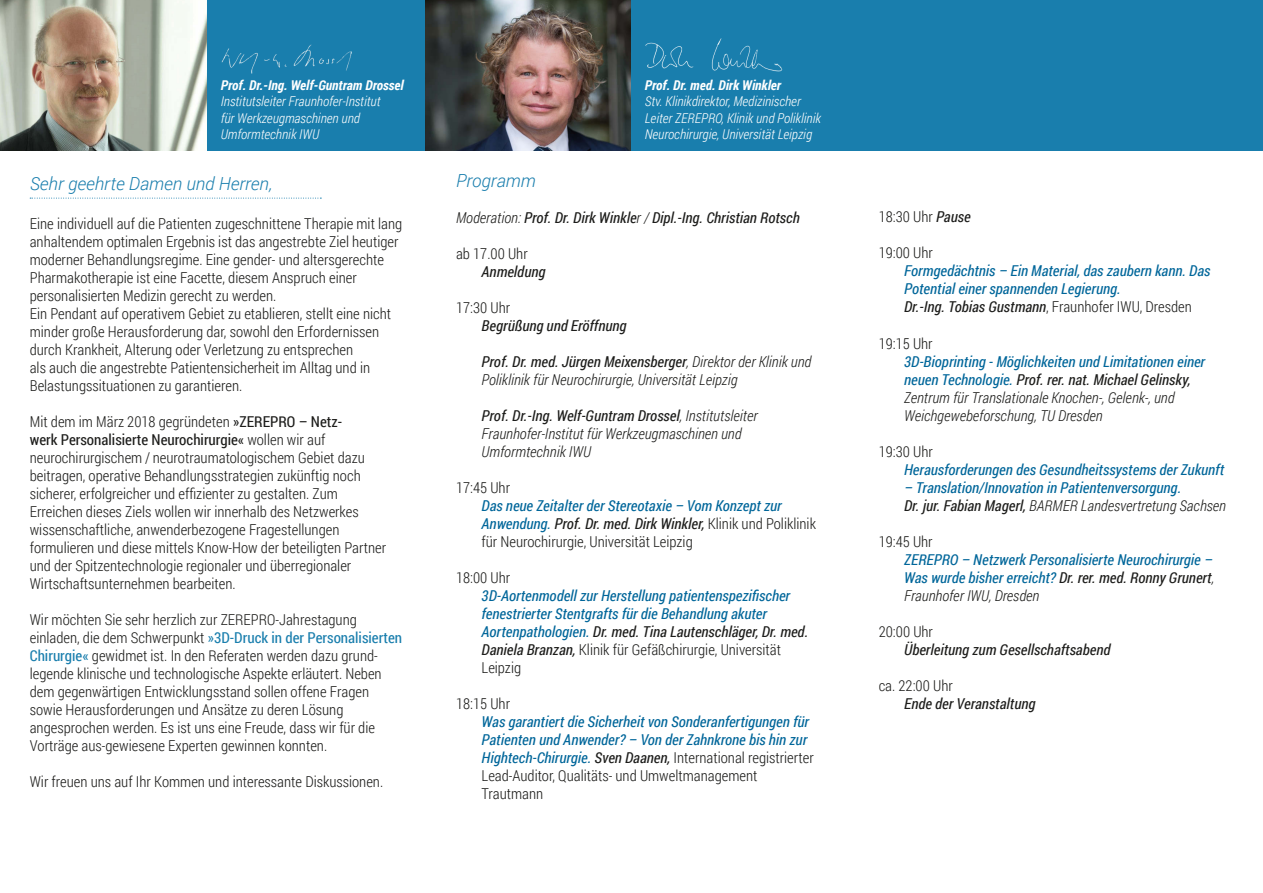
<style>
.page{position:relative;width:1263px;height:893px;background:#fff}
.page>*{position:absolute;margin:0;border:0;box-sizing:border-box;transform-origin:0 0}
.t1{font:italic 300 18px "Roboto";color:#197ead}
.t2{font:300 15px/18px "Roboto Condensed";color:#1d1d1b}
.t3{font:italic 15px/18px "Roboto Condensed";color:#00669a}
.t4{font:italic 300 15px/18px "Roboto Condensed";color:#1d1d1b}
.t5{font:italic 15px "Roboto Condensed";color:#1d1d1b}
.t6{font:italic 300 13.5px/16.2px "Roboto Condensed";color:#fff}
.t7{font:italic 700 13.5px "Roboto Condensed";color:#fff}
.s1{font-weight:400}
.s2{font-weight:400;color:#197ead}
.s3{font-weight:300}
.s4{font-weight:400;font-style:italic;color:#00669a}
.s5{font-weight:400;font-style:italic}
.s6{color:#1d1d1b}
.s7{font-weight:300;font-style:normal;color:#1d1d1b}
.s8{font-weight:400;color:#00669a}
.s9{font-weight:300;color:#1d1d1b}
</style>
<div class="page">
<img style="left:0;top:0;width:207px;height:150px">
<img style="left:425px;top:0;width:206px;height:150px">
<div style="left:207px;top:0;width:218px;height:150px;background:#197ead"></div>
<div style="left:631px;top:0;width:632px;height:150px;background:#197ead"></div>
<img style="left:645px;top:38px;width:138px;height:34px">
<img style="left:221px;top:44px;width:130px;height:30px">
<svg style="left:30px;top:198px;width:291px;height:1px"></svg>
<p class="t7" style="left:221px;top:76px;width:184px">Prof. Dr.-Ing. Welf-Guntram Drossel</p>
<p class="t6" style="left:221px;top:93px;width:161px">Institutsleiter Fraunhofer-Institut für Werkzeugmaschinen und<br>Umformtechnik IWU</p>
<p class="t1" style="left:30px;top:171px;width:244px">Sehr geehrte Damen und Herren,</p>
<p class="t2" style="left:30px;top:215px;width:374px">Eine individuell auf die Patienten zugeschnittene Therapie mit lang anhaltendem optimalen Ergebnis ist das angestrebte Ziel heutiger moderner Behandlungsregime. Eine gender- und altersgerechte Pharmakotherapie ist eine Facette, diesem Anspruch einer personalisierten Medizin gerecht zu werden.<br>Ein Pendant auf operativem Gebiet zu etablieren, stellt eine nicht minder große Herausforderung dar, sowohl den Erfordernissen durch Krankheit, Alterung oder Verletzung zu entsprechen<br>als auch die angestrebte Patientensicherheit im Alltag und in Belastungssituationen zu garantieren.</p>
<p class="t2" style="left:30px;top:413px;width:358px">Mit dem im März 2018 gegründeten <span class="s1">»ZEREPRO – Netz-<br>werk Personalisierte Neurochirurgie«</span> wollen wir auf neurochirurgischem / neurotraumatologischem Gebiet dazu beitragen, operative Behandlungsstrategien zukünftig noch sicherer, erfolgreicher und effizienter zu gestalten. Zum Erreichen dieses Ziels wollen wir innerhalb des Netzwerkes wissenschaftliche, anwenderbezogene Fragestellungen formulieren und diese mittels Know-How der beteiligten Partner und der Spitzentechnologie regionaler und überregionaler Wirtschaftsunternehmen bearbeiten.</p>
<p class="t2" style="left:30px;top:611px;width:374px">Wir möchten Sie sehr herzlich zur ZEREPRO-Jahrestagung einladen, die dem Schwerpunkt <span class="s2">»3D-Druck in der Personalisierten Chirurgie«</span> gewidmet ist. In den Referaten werden dazu grund&shy;legende klinische und technologische Aspekte erläutert. Neben dem gegenwärtigen Entwicklungsstand sollen offene Fragen sowie Herausforderungen und Ansätze zu deren Lösung angesprochen werden. Es ist uns eine Freude, dass wir für die Vorträge aus-gewiesene Experten gewinnen konnten.</p>
<p class="t2" style="left:30px;top:773px;width:355px">Wir freuen uns auf Ihr Kommen und interessante Diskussionen.</p>
<p class="t7" style="left:645px;top:76px;width:138px">Prof. Dr. med. Dirk Winkler</p>
<p class="t6" style="left:645px;top:93px;width:178px">Stv. Klinikdirektor, Medizinischer<br>Leiter ZEREPRO, Klinik und Poliklinik<br>Neurochirurgie, Universität Leipzig</p>
<p class="t1" style="left:456px;top:168px;width:81px">Programm</p>
<p class="t5" style="left:456px;top:207px;width:345px"><span class="s3">Moderation:</span> Prof. Dr. Dirk Winkle<span class="s3">r /</span> Dipl.-Ing. Christian Rotsch</p>
<p class="t2" style="left:456px;top:244px;width:73px">ab 17.00 Uhr</p>
<p class="t5" style="left:482px;top:261px;width:65px">Anmeldung</p>
<p class="t2" style="left:456px;top:298px;width:56px">17:30 Uhr</p>
<p class="t5" style="left:482px;top:315px;width:146px">Begrüßung und Eröffnung</p>
<p class="t4" style="left:482px;top:352px;width:331px"><span class="s1">Prof. Dr. med. Jürgen Meixensberger</span>, Direktor der Klinik und<br>Poliklinik für Neurochirurgie, Universität Leipzig</p>
<p class="t4" style="left:482px;top:406px;width:278px"><span class="s1">Prof. Dr.-Ing. Welf-Guntram Drossel</span>, Institutsleiter<br>Fraunhofer-Institut für Werkzeugmaschinen und<br>Umformtechnik IWU</p>
<p class="t2" style="left:456px;top:478px;width:56px">17:45 Uhr</p>
<p class="t2" style="left:482px;top:496px;width:336px"><span class="s4">Das neue Zeitalter der Stereotaxie – Vom Konzept zur<br>Anwendung.</span> <span class="s5">Prof. Dr. med. Dirk Winkler,</span> Klinik und Poliklinik für Neurochirurgie, Universität Leipzig</p>
<p class="t2" style="left:456px;top:568px;width:56px">18:00 Uhr</p>
<p class="t3" style="left:482px;top:586px;width:328px">3D-Aortenmodell zur Herstellung patientenspezifischer fenestrierter Stentgrafts für die Behandlung akuter Aortenpathologien. <span class="s6">Dr. med. Tina Lautenschläger, Dr. med.<br>Daniela Branzan,</span> <span class="s7">Klinik für Gefäßchirurgie, Universität Leipzig</span></p>
<p class="t2" style="left:456px;top:694px;width:56px">18:15 Uhr</p>
<p class="t3" style="left:482px;top:712px;width:334px">Was garantiert die Sicherheit von Sonderanfertigungen für Patienten und Anwender? – Von der Zahnkrone bis hin zur Hightech-Chirurgie. <span class="s6">Sven Daanen,</span> <span class="s7">International registrierter Lead-Auditor, Qualitäts- und Umweltmanagement Trautmann</span></p>
<p class="t2" style="left:879px;top:208px;width:93px">18:30 Uhr <span class="s5">Pause</span></p>
<p class="t2" style="left:879px;top:244px;width:56px">19:00 Uhr</p>
<p class="t3" style="left:904px;top:262px;width:308px">Formgedächtnis – Ein Material, das zaubern kann. Das<br>Potential einer spannenden Legierung.<br><span class="s6">Dr.-Ing. Tobias Gustmann</span><span class="s7">, Fraunhofer IWU, Dresden</span></p>
<p class="t2" style="left:879px;top:334px;width:56px">19:15 Uhr</p>
<p class="t4" style="left:904px;top:352px;width:302px"><span class="s8">3D-Bioprinting - Möglichkeiten und Limitationen einer neuen Technologie.</span> <span class="s1">Prof. rer. nat. Michael Gelinsky, </span>Zentrum für Translationale Knochen-, Gelenk-, und Weichgewebeforschung, TU Dresden</p>
<p class="t2" style="left:879px;top:442px;width:56px">19:30 Uhr</p>
<p class="t3" style="left:904px;top:460px;width:322px">Herausforderungen des Gesundheitssystems der Zukunft</p>
<p class="t3" style="left:904px;top:478px;width:323px">– Translation/Innovation in Patientenversorgung.<br><span class="s6">Dr. jur. Fabian Magerl,</span> <span class="s9">BARMER Landesvertretung Sachsen</span></p>
<p class="t2" style="left:879px;top:532px;width:56px">19:45 Uhr</p>
<p class="t3" style="left:904px;top:550px;width:312px;text-align:justify">ZEREPRO – Netzwerk Personalisierte Neurochirurgie – Was wurde bisher erreicht? <span class="s6">Dr. rer. med. Ronny Grunert</span><span class="s9">, Fraunhofer IWU, Dresden</span></p>
<p class="t2" style="left:879px;top:622px;width:56px">20:00 Uhr</p>
<p class="t5" style="left:904px;top:639px;width:208px">Überleitung zum Gesellschaftsabend</p>
<p class="t2" style="left:879px;top:676px;width:76px">ca. 22:00 Uhr</p>
<p class="t5" style="left:904px;top:693px;width:133px">Ende der Veranstaltung</p>
</div>
